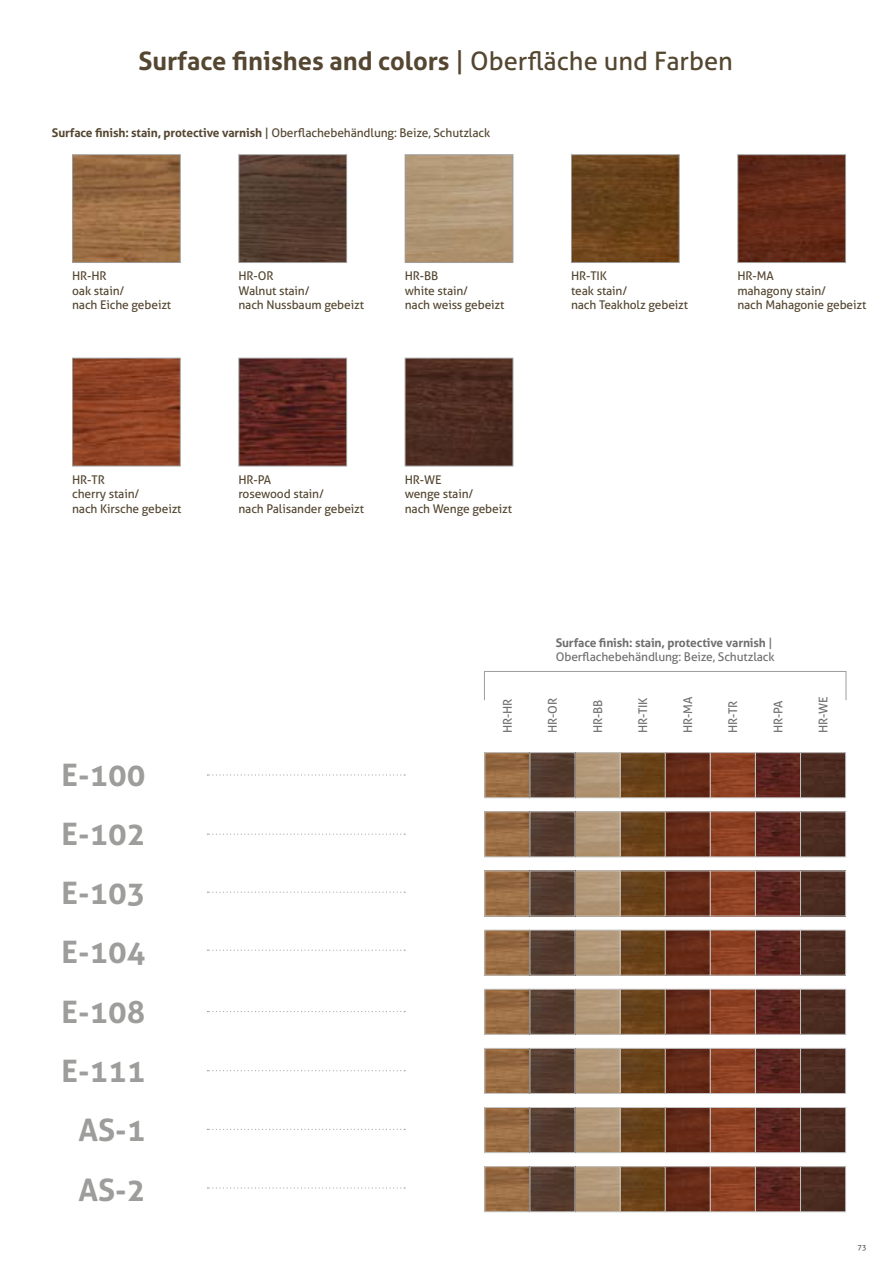
<style>
.page{position:relative;width:893px;height:1263px;background:#fff}
.page>*{position:absolute;margin:0;border:0;box-sizing:border-box;transform-origin:0 0}
.Aller_naslovi_ENGL{font:700 31.05px "Aller";color:#9d9d9c}
.Garamond_naslovi{font:700 25.5px "Aller";color:#544630}
.Tekst_blok_NJEM{font:12px "Aller";letter-spacing:-.01em;color:#544630}
.Tekst_blok_NJEM-2{font:12px/14.4px "Aller";letter-spacing:-.01em;color:#706f6f}
.t1{font:7.5px "Aller";color:#575756}
.s1{font-weight:400}
.s2{font-weight:700}
</style>
<div class="page">
<svg style="left:72px;top:154px;width:109px;height:109px"></svg>
<svg style="left:571px;top:154px;width:109px;height:109px"></svg>
<svg style="left:238px;top:357px;width:109px;height:110px"></svg>
<svg style="left:238px;top:154px;width:109px;height:109px"></svg>
<svg style="left:737px;top:154px;width:109px;height:109px"></svg>
<svg style="left:404px;top:357px;width:110px;height:110px"></svg>
<svg style="left:404px;top:154px;width:110px;height:109px"></svg>
<svg style="left:72px;top:357px;width:109px;height:110px"></svg>
<img style="left:487px;top:1109px;width:357px;height:42px">
<div style="left:665px;top:1107px;width:45px;height:46px;border:1px solid #c6c6c6"></div>
<div style="left:710px;top:1107px;width:46px;height:46px;border:1px solid #c6c6c6"></div>
<div style="left:755px;top:1107px;width:46px;height:46px;border:1px solid #c6c6c6"></div>
<div style="left:620px;top:1107px;width:45px;height:46px;border:1px solid #c6c6c6"></div>
<div style="left:800px;top:1107px;width:46px;height:46px;border:1px solid #c6c6c6"></div>
<div style="left:485px;top:1107px;width:45px;height:46px;border:1px solid #c6c6c6"></div>
<div style="left:575px;top:1107px;width:45px;height:46px;border:1px solid #c6c6c6"></div>
<div style="left:530px;top:1107px;width:45px;height:46px;border:1px solid #c6c6c6"></div>
<img style="left:487px;top:1050px;width:357px;height:42px">
<div style="left:665px;top:1048px;width:45px;height:46px;border:1px solid #c6c6c6"></div>
<div style="left:710px;top:1048px;width:46px;height:46px;border:1px solid #c6c6c6"></div>
<div style="left:755px;top:1048px;width:46px;height:46px;border:1px solid #c6c6c6"></div>
<div style="left:620px;top:1048px;width:45px;height:46px;border:1px solid #c6c6c6"></div>
<div style="left:800px;top:1048px;width:46px;height:46px;border:1px solid #c6c6c6"></div>
<div style="left:485px;top:1048px;width:45px;height:46px;border:1px solid #c6c6c6"></div>
<div style="left:575px;top:1048px;width:45px;height:46px;border:1px solid #c6c6c6"></div>
<div style="left:530px;top:1048px;width:45px;height:46px;border:1px solid #c6c6c6"></div>
<img style="left:487px;top:991px;width:357px;height:41px">
<div style="left:665px;top:989px;width:45px;height:45px;border:1px solid #c6c6c6"></div>
<div style="left:710px;top:989px;width:46px;height:45px;border:1px solid #c6c6c6"></div>
<div style="left:755px;top:989px;width:46px;height:45px;border:1px solid #c6c6c6"></div>
<div style="left:620px;top:989px;width:45px;height:45px;border:1px solid #c6c6c6"></div>
<div style="left:800px;top:989px;width:46px;height:45px;border:1px solid #c6c6c6"></div>
<div style="left:575px;top:989px;width:45px;height:45px;border:1px solid #c6c6c6"></div>
<img style="left:487px;top:932px;width:357px;height:41px">
<div style="left:710px;top:930px;width:46px;height:45px;border:1px solid #c6c6c6"></div>
<div style="left:800px;top:930px;width:46px;height:45px;border:1px solid #c6c6c6"></div>
<div style="left:575px;top:930px;width:45px;height:45px;border:1px solid #c6c6c6"></div>
<img style="left:487px;top:873px;width:357px;height:41px">
<div style="left:800px;top:871px;width:46px;height:45px;border:1px solid #c6c6c6"></div>
<div style="left:575px;top:871px;width:45px;height:45px;border:1px solid #c6c6c6"></div>
<img style="left:487px;top:813px;width:357px;height:42px">
<div style="left:665px;top:811px;width:45px;height:46px;border:1px solid #c6c6c6"></div>
<div style="left:710px;top:811px;width:46px;height:46px;border:1px solid #c6c6c6"></div>
<div style="left:755px;top:811px;width:46px;height:46px;border:1px solid #c6c6c6"></div>
<div style="left:620px;top:811px;width:45px;height:46px;border:1px solid #c6c6c6"></div>
<div style="left:800px;top:811px;width:46px;height:46px;border:1px solid #c6c6c6"></div>
<div style="left:485px;top:811px;width:45px;height:46px;border:1px solid #c6c6c6"></div>
<div style="left:575px;top:811px;width:45px;height:46px;border:1px solid #c6c6c6"></div>
<div style="left:530px;top:811px;width:45px;height:46px;border:1px solid #c6c6c6"></div>
<img style="left:487px;top:754px;width:357px;height:42px">
<div style="left:665px;top:752px;width:45px;height:46px;border:1px solid #c6c6c6"></div>
<div style="left:710px;top:752px;width:46px;height:46px;border:1px solid #c6c6c6"></div>
<div style="left:755px;top:752px;width:46px;height:46px;border:1px solid #c6c6c6"></div>
<div style="left:620px;top:752px;width:45px;height:46px;border:1px solid #c6c6c6"></div>
<div style="left:800px;top:752px;width:46px;height:46px;border:1px solid #c6c6c6"></div>
<div style="left:485px;top:752px;width:45px;height:46px;border:1px solid #c6c6c6"></div>
<div style="left:575px;top:752px;width:45px;height:46px;border:1px solid #c6c6c6"></div>
<div style="left:530px;top:752px;width:45px;height:46px;border:1px solid #c6c6c6"></div>
<img style="left:487px;top:1168px;width:357px;height:42px">
<div style="left:665px;top:1166px;width:45px;height:46px;border:1px solid #c6c6c6"></div>
<div style="left:710px;top:1166px;width:46px;height:46px;border:1px solid #c6c6c6"></div>
<div style="left:755px;top:1166px;width:46px;height:46px;border:1px solid #c6c6c6"></div>
<div style="left:620px;top:1166px;width:45px;height:46px;border:1px solid #c6c6c6"></div>
<div style="left:800px;top:1166px;width:46px;height:46px;border:1px solid #c6c6c6"></div>
<div style="left:485px;top:1166px;width:45px;height:46px;border:1px solid #c6c6c6"></div>
<div style="left:575px;top:1166px;width:45px;height:46px;border:1px solid #c6c6c6"></div>
<div style="left:530px;top:1166px;width:45px;height:46px;border:1px solid #c6c6c6"></div>
<svg style="left:484px;top:671px;width:362px;height:30px"></svg>
<svg style="left:207px;top:774px;width:198px;height:1px"></svg>
<svg style="left:207px;top:833px;width:198px;height:2px"></svg>
<svg style="left:207px;top:892px;width:198px;height:1px"></svg>
<svg style="left:207px;top:950px;width:198px;height:1px"></svg>
<svg style="left:207px;top:1011px;width:198px;height:1px"></svg>
<svg style="left:207px;top:1070px;width:198px;height:1px"></svg>
<svg style="left:207px;top:1129px;width:198px;height:1px"></svg>
<svg style="left:207px;top:1187px;width:198px;height:1px"></svg>
<p class="Garamond_naslovi" style="left:138px;top:45px;width:596px">Surface finishes and colors <span class="s1">| Oberfläche und Farben</span></p>
<p class="Tekst_blok_NJEM" style="left:52px;top:125px;width:440px"><span class="s2">Surface finish: stain, protective varnish</span> | Oberflachebehändlung: Beize, Schutzlack</p>
<p class="Tekst_blok_NJEM" style="left:72px;top:269px;width:36px">HR-HR</p>
<p class="Tekst_blok_NJEM" style="left:72px;top:283px;width:54px">oak stain/</p>
<p class="Tekst_blok_NJEM" style="left:72px;top:297px;width:101px">nach Eiche gebeizt</p>
<p class="Tekst_blok_NJEM" style="left:238px;top:269px;width:37px">HR-OR</p>
<p class="Tekst_blok_NJEM" style="left:238px;top:283px;width:73px">Walnut stain/</p>
<p class="Tekst_blok_NJEM" style="left:238px;top:297px;width:127px">nach Nussbaum gebeizt</p>
<p class="Tekst_blok_NJEM" style="left:405px;top:269px;width:35px">HR-BB</p>
<p class="Tekst_blok_NJEM" style="left:405px;top:283px;width:65px">white stain/</p>
<p class="Tekst_blok_NJEM" style="left:405px;top:297px;width:101px">nach weiss gebeizt</p>
<p class="Tekst_blok_NJEM" style="left:571px;top:269px;width:37px">HR-TIK</p>
<p class="Tekst_blok_NJEM" style="left:571px;top:283px;width:58px">teak stain/</p>
<p class="Tekst_blok_NJEM" style="left:571px;top:297px;width:119px">nach Teakholz gebeizt</p>
<p class="Tekst_blok_NJEM" style="left:737px;top:269px;width:38px">HR-MA</p>
<p class="Tekst_blok_NJEM" style="left:737px;top:283px;width:90px">mahagony stain/</p>
<p class="Tekst_blok_NJEM" style="left:737px;top:297px;width:131px">nach Mahagonie gebeizt</p>
<p class="Tekst_blok_NJEM" style="left:72px;top:472px;width:34px">HR-TR</p>
<p class="Tekst_blok_NJEM" style="left:72px;top:487px;width:69px">cherry stain/</p>
<p class="Tekst_blok_NJEM" style="left:72px;top:501px;width:111px">nach Kirsche gebeizt</p>
<p class="Tekst_blok_NJEM" style="left:238px;top:472px;width:34px">HR-PA</p>
<p class="Tekst_blok_NJEM" style="left:238px;top:487px;width:87px">rosewood stain/</p>
<p class="Tekst_blok_NJEM" style="left:238px;top:501px;width:127px">nach Palisander gebeizt</p>
<p class="Tekst_blok_NJEM" style="left:405px;top:472px;width:38px">HR-WE</p>
<p class="Tekst_blok_NJEM" style="left:405px;top:487px;width:70px">wenge stain/</p>
<p class="Tekst_blok_NJEM" style="left:405px;top:501px;width:109px">nach Wenge gebeizt</p>
<p class="Tekst_blok_NJEM-2" style="left:556px;top:635px;width:220px"><span class="s2">Surface finish: stain, protective varnish</span> |<br>Oberflachebehändlung: Beize, Schutzlack</p>
<p class="Aller_naslovi_ENGL" style="left:62px;top:755px;width:85px">E-100</p>
<p class="Aller_naslovi_ENGL" style="left:62px;top:815px;width:85px">E-102</p>
<p class="Aller_naslovi_ENGL" style="left:62px;top:874px;width:85px">E-103</p>
<p class="Aller_naslovi_ENGL" style="left:62px;top:933px;width:85px">E-104</p>
<p class="Aller_naslovi_ENGL" style="left:62px;top:992px;width:85px">E-108</p>
<p class="Aller_naslovi_ENGL" style="left:62px;top:1052px;width:85px">E-111</p>
<p class="Aller_naslovi_ENGL" style="left:78px;top:1111px;width:68px">AS-1</p>
<p class="Aller_naslovi_ENGL" style="left:78px;top:1170px;width:68px">AS-2</p>
<p class="Tekst_blok_NJEM-2" style="left:500px;top:733px;width:36px;rotate:-90deg">HR-HR</p>
<p class="Tekst_blok_NJEM-2" style="left:545px;top:733px;width:37px;rotate:-90deg">HR-OR</p>
<p class="Tekst_blok_NJEM-2" style="left:590px;top:733px;width:35px;rotate:-90deg">HR-BB</p>
<p class="Tekst_blok_NJEM-2" style="left:636px;top:733px;width:37px;rotate:-90deg">HR-TIK</p>
<p class="Tekst_blok_NJEM-2" style="left:681px;top:733px;width:38px;rotate:-90deg">HR-MA</p>
<p class="Tekst_blok_NJEM-2" style="left:726px;top:733px;width:34px;rotate:-90deg">HR-TR</p>
<p class="Tekst_blok_NJEM-2" style="left:771px;top:733px;width:34px;rotate:-90deg">HR-PA</p>
<p class="Tekst_blok_NJEM-2" style="left:816px;top:733px;width:38px;rotate:-90deg">HR-WE</p>
<p class="t1" style="left:858px;top:1242px;width:10px">73</p>
</div>
